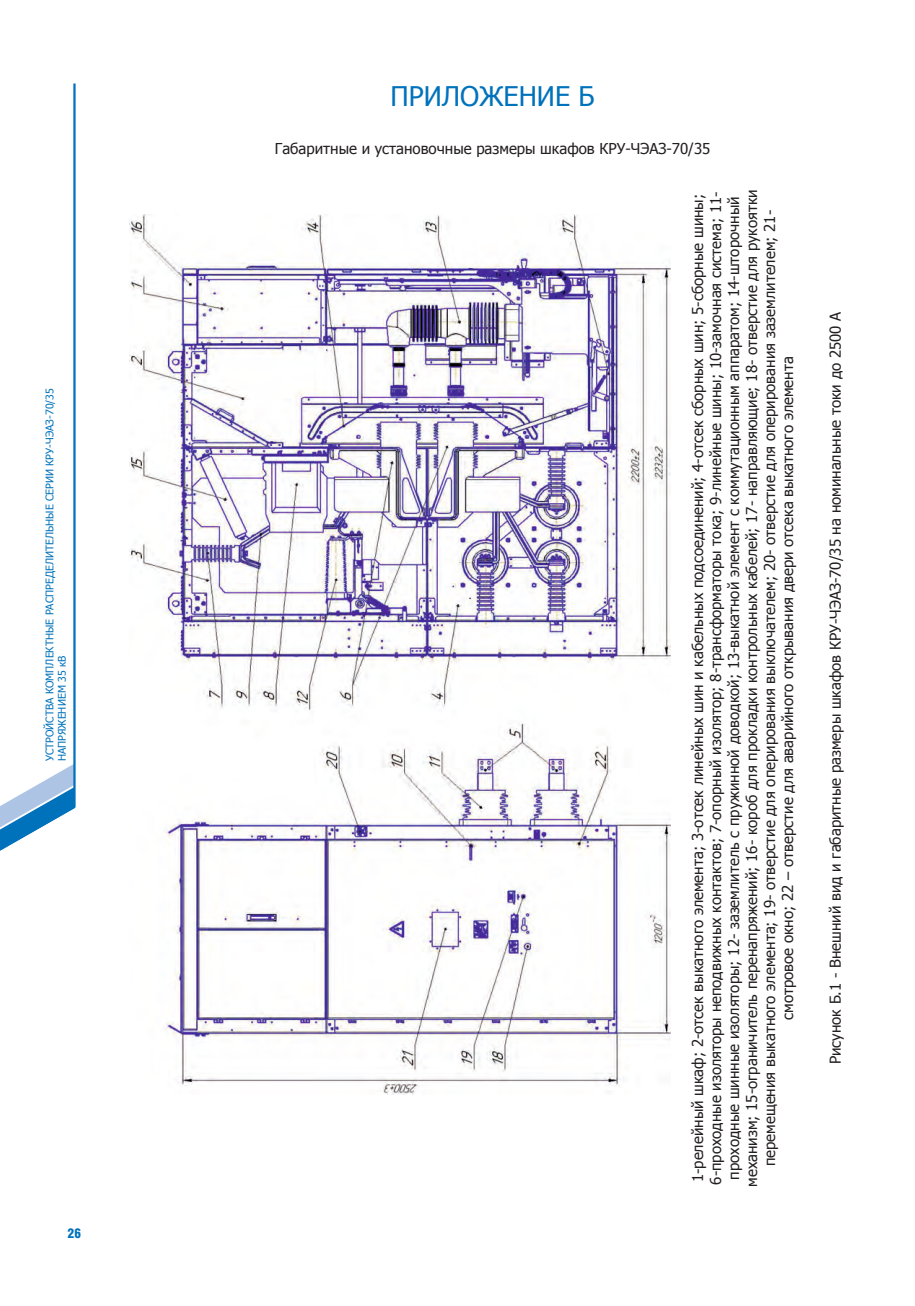
<style>
.page{position:relative;width:915px;height:1306px;background:#fff}
.page>*{position:absolute;margin:0;border:0;box-sizing:border-box;transform-origin:0 0}
.Рисунка_название{font:27px "Tahoma";color:#0072bc}
.Рисунка_название-2{font:15px/18px "Tahoma";color:#231f20;text-align:center}
.t1{font:900 13.5px "Helios Cond";color:#0072bc}
.t2{font:10.5px/12.6px "Tahoma";color:#0072bc}
</style>
<div class="page">
<svg style="left:0;top:83px;width:76px;height:768px"></svg>
<img style="left:129px;top:214px;width:540px;height:880px">
<p class="t2" style="left:43px;top:761px;width:375px;rotate:-90deg">УСТРОЙСТВА КОМПЛЕКТНЫЕ РАСПРЕДЕЛИТЕЛЬНЫЕ СЕРИИ КРУ-ЧЭАЗ-70/35<br>НАПРЯЖЕНИЕМ 35 кВ</p>
<p class="t1" style="left:67px;top:1225px;width:15px">26</p>
<p class="Рисунка_название" style="left:390px;top:78px;width:205px">ПРИЛОЖЕНИЕ Б</p>
<p class="Рисунка_название-2" style="left:275px;top:138px;width:437px">Габаритные и установочные размеры шкафов КРУ-ЧЭАЗ-70/35</p>
<p class="Рисунка_название-2" style="left:687px;top:1186px;width:999px;rotate:-90deg">1-релейный шкаф; 2-отсек выкатного элемента; 3-отсек линейных шин и кабельных подсоединений; 4-отсек сборных шин; 5-сборные шины; 6-проходные изоляторы неподвижных контактов; 7-опорный изолятор; 8-трансформаторы тока; 9-линейные шины; 10-замочная система; 11- проходные шинные изоляторы; 12- заземлитель с пружинной доводкой; 13-выкатной элемент с коммутационным аппаратом; 14-шторочный механизм; 15-ограничитель перенапряжений; 16- короб для прокладки контрольных кабелей; 17- направляющие; 18- отверстие для рукоятки перемещения выкатного элемента; 19- отверстие для оперирования выключателем; 20- отверстие для оперирования заземлителем; 21- смотровое окно; 22 – отверстие для аварийного открывания двери отсека выкатного элемента</p>
<p class="Рисунка_название-2" style="left:825px;top:1064px;width:754px;rotate:-90deg">Рисунок Б.1 - Внешний вид и габаритные размеры шкафов КРУ-ЧЭАЗ-70/35 на номинальные токи до 2500 А</p>
</div>
